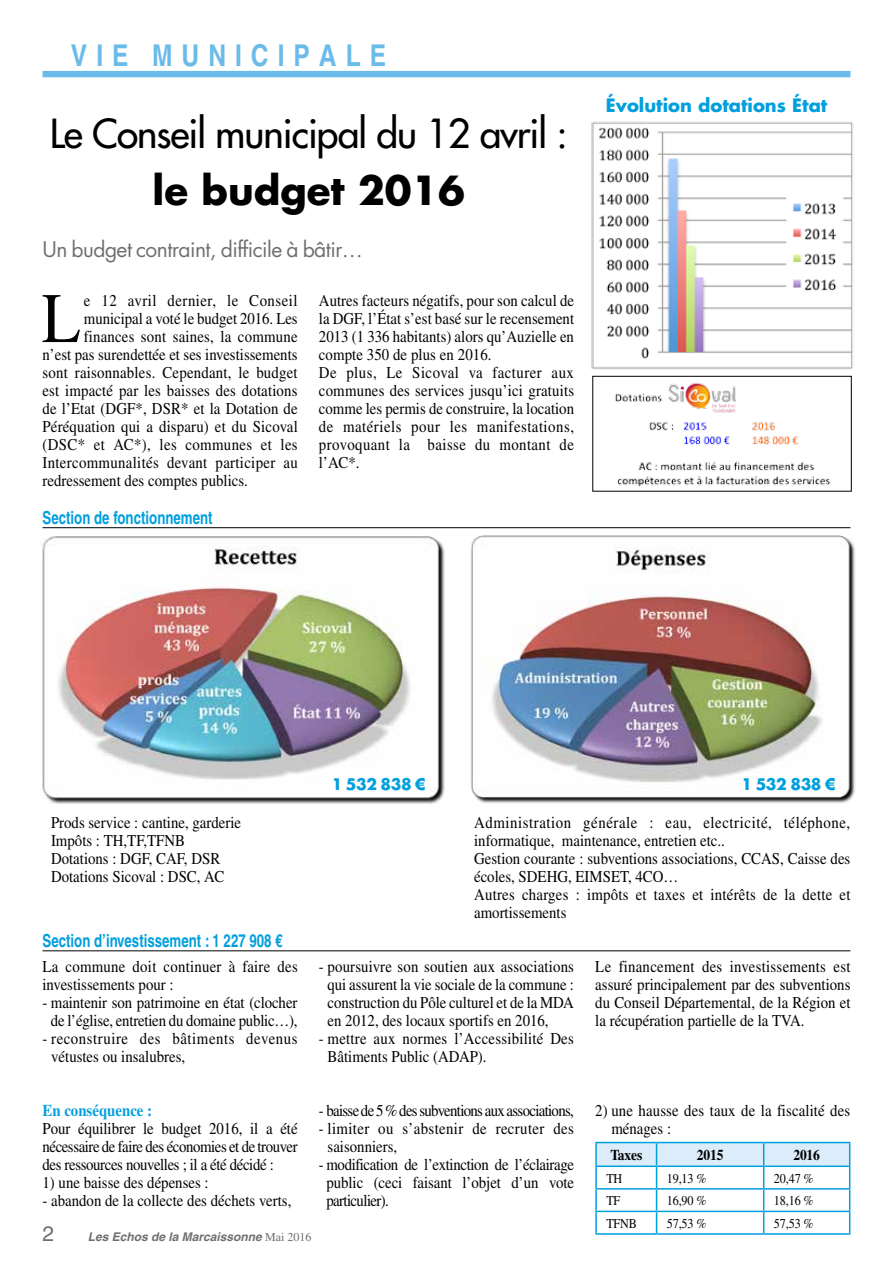
<style>
.page{position:relative;width:893px;height:1263px;background:#fff}
.page>*{position:absolute;margin:0;border:0;box-sizing:border-box;transform-origin:0 0}
.t1{font:70.95px "Times";color:#000;scale:.9 1}
.t2{font:39px "Futura";letter-spacing:-.025em;color:#000}
.t3{font:700 39px "Futura";color:#000}
.t4{font:700 condensed 30px "Helvetica";letter-spacing:.3em;color:#6abbe9}
.t5{font:21px "Futura";letter-spacing:-.025em;color:#706f6f}
.t6{font:21px "Helvetica";color:#706f6f}
.t7{font:700 condensed 18px "Helvetica";color:#009fde;scale:.9 1}
.t8{font:700 18px "Futura";color:#009fde}
.t9{font:16.5px/18px "Times";color:#000;scale:.9 1}
.t10{font:16.5px/18px "Times";letter-spacing:.035em;color:#000;scale:.9 1}
.t11{font:16.5px/18px "Times";letter-spacing:.025em;color:#000;scale:.9 1}
.t12{font:16.5px "Times";letter-spacing:-.045em;color:#000;scale:.9 1}
.t13{font:16.5px "Times";letter-spacing:.02em;color:#000;scale:.9 1}
.t14{font:700 16.5px "Times";color:#009fde;scale:.9 1}
.t15{font:700 15.6px "Futura";letter-spacing:-.025em;color:#009fde}
.t16{font:700 15px "Times";letter-spacing:-.01em;color:#000;scale:.9 1}
.t17{font:13.5px "Times";letter-spacing:-.01em;color:#000;scale:.9 1}
.t18{font:italic 700 12px "Helvetica";color:#706f6f}
.s1{font-family:"Times";font-weight:400;font-style:normal}
</style>
<div class="page">
<div style="left:43px;top:71px;width:807px;height:6px;background:#6abbe9"></div>
<img style="left:615px;top:382px;width:216px;height:105px">
<img style="left:591px;top:121px;width:262px;height:255px">
<img style="left:469px;top:527px;width:386px;height:276px">
<img style="left:42px;top:527px;width:427px;height:277px">
<hr style="left:43px;top:527px;width:807px;height:1px;background:#000">
<hr style="left:43px;top:950px;width:807px;height:1px;background:#000">
<hr style="left:595px;top:1167px;width:2px;height:21px;background:#009fde">
<hr style="left:595px;top:1188px;width:62px;height:1px;background:#009fde">
<hr style="left:595px;top:1189px;width:2px;height:21px;background:#009fde">
<hr style="left:595px;top:1210px;width:62px;height:2px;background:#009fde">
<hr style="left:595px;top:1212px;width:2px;height:21px;background:#009fde">
<hr style="left:595px;top:1233px;width:62px;height:2px;background:#009fde">
<hr style="left:657px;top:1233px;width:107px;height:2px;background:#009fde">
<hr style="left:764px;top:1233px;width:86px;height:2px;background:#009fde">
<hr style="left:595px;top:1142px;width:62px;height:1px;background:#009fde">
<hr style="left:595px;top:1143px;width:2px;height:22px;background:#009fde">
<svg style="left:596px;top:1142px;width:254px;height:91px"></svg>
<hr style="left:595px;top:1165px;width:62px;height:2px;background:#009fde">
<hr style="left:657px;top:1165px;width:107px;height:2px;background:#009fde">
<hr style="left:764px;top:1165px;width:86px;height:2px;background:#009fde">
<div style="left:592px;top:376px;width:260px;height:116px;border:1px solid #000"></div>
<h3 class="t4" style="left:71px;top:37px;width:317px">VIE MUNICIPALE</h3>
<h2 class="t2" style="left:50px;top:108px;width:519px">Le Conseil municipal du 12 avril :</h2>
<h2 class="t3" style="left:153px;top:164px;width:314px">le budget 2016</h2>
<p class="t5" style="left:43px;top:236px;width:322px">Un budget contraint, difficile à bâtir…</p>
<h1 class="t1" style="left:42px;top:278px;width:45px">L</h1>
<p class="t10" style="left:84px;top:291px;width:239px">e 12 avril dernier, le Conseil</p>
<p class="t9" style="left:84px;top:309px;width:239px">municipal a voté le budget 2016. Les</p>
<p class="t9" style="left:84px;top:327px;width:239px">finances sont saines, la commune</p>
<p class="t9" style="left:43px;top:345px;width:285px">n’est pas surendettée et ses investissements</p>
<p class="t9" style="left:43px;top:363px;width:285px">sont raisonnables. Cependant, le budget</p>
<p class="t9" style="left:43px;top:381px;width:285px">est impacté par les baisses des dotations</p>
<p class="t9" style="left:43px;top:399px;width:285px">de l’Etat (DGF*, DSR* et la Dotation de</p>
<p class="t9" style="left:43px;top:417px;width:285px">Péréquation qui a disparu) et du Sicoval</p>
<p class="t11" style="left:43px;top:435px;width:285px">(DSC* et AC*), les communes et les</p>
<p class="t13" style="left:43px;top:453px;width:285px">Intercommunalités devant participer au</p>
<p class="t9" style="left:43px;top:471px;width:230px">redressement des comptes publics.</p>
<p class="t7" style="left:43px;top:507px;width:191px">Section de fonctionnement</p>
<p class="t9" style="left:319px;top:291px;width:285px">Autres facteurs négatifs, pour son calcul de la DGF, l’État s’est basé sur le recensement 2013 (1 336 habitants) alors qu’Auzielle en compte 350 de plus en 2016.<br>De plus, Le Sicoval va facturer aux communes des services jusqu’ici gratuits comme les permis de construire, la location de matériels pour les manifestations, provoquant la baisse du montant de l’AC*.</p>
<p class="t8" style="left:606px;top:93px;width:223px">Évolution dotations État</p>
<p class="t15" style="left:332px;top:774px;width:95px">1 532 838 €</p>
<p class="t15" style="left:741px;top:773px;width:95px">1 532 838 €</p>
<p class="t9" style="left:51px;top:813px;width:213px">Prods service : cantine, garderie<br>Impôts : TH,TF,TFNB<br>Dotations : DGF, CAF, DSR<br>Dotations Sicoval : DSC, AC</p>
<p class="t9" style="left:474px;top:813px;width:420px">Administration générale : eau, electricité, téléphone, informatique, maintenance, entretien etc..<br>Gestion courante : subventions associations, CCAS, Caisse des écoles, SDEHG, EIMSET, 4CO…<br>Autres charges : impôts et taxes et intérêts de la dette et amortissements</p>
<p class="t7" style="left:43px;top:930px;width:268px">Section d’investissement : 1 227 908 €</p>
<p class="t9" style="left:43px;top:957px;width:285px">La commune doit continuer à faire des investissements pour :</p>
<p class="t9" style="left:43px;top:993px;width:285px;text-align:center">- maintenir son patrimoine en état (clocher de l’église, entretien du domaine public…),</p>
<p class="t10" style="left:51px;top:1029px;width:275px;text-indent:-9px">- reconstruire des bâtiments devenus vétustes ou insalubres,</p>
<p class="t9" style="left:328px;top:957px;width:275px;text-align:justify;text-indent:-9px">- poursuivre son soutien aux associations qui assurent la vie sociale de la commune : construction du Pôle culturel et de la MDA en 2012, des locaux sportifs en 2016,</p>
<p class="t9" style="left:328px;top:1029px;width:275px;text-indent:-9px">- mettre aux normes l’Accessibilité Des<br>Bâtiments Public (ADAP).</p>
<p class="t14" style="left:43px;top:1101px;width:123px">En conséquence :</p>
<p class="t9" style="left:43px;top:1119px;width:285px;text-align:justify">Pour équilibrer le budget 2016, il a été nécessaire de faire des économies et de trouver des ressources nouvelles ; il a été décidé :</p>
<p class="t9" style="left:43px;top:1173px;width:186px">1) une baisse des dépenses :</p>
<p class="t9" style="left:43px;top:1191px;width:278px">- abandon de la collecte des déchets verts,</p>
<p class="t6" style="left:43px;top:1221px;width:13px">2</p>
<p class="t18" style="left:88px;top:1229px;width:225px">Les Echos de la Marcaissonne <span class="s1">Mai 2016</span></p>
<p class="t12" style="left:319px;top:1101px;width:285px">- baisse de 5 % des subventions aux associations,</p>
<p class="t11" style="left:328px;top:1119px;width:275px;text-indent:-9px">- limiter ou s’abstenir de recruter des saisonniers,</p>
<p class="t9" style="left:326px;top:1155px;width:277px;text-align:justify;text-indent:-7px">- modification de l’extinction de l’éclairage public (ceci faisant l’objet d’un vote particulier).</p>
<p class="t9" style="left:595px;top:957px;width:285px;text-align:justify">Le financement des investissements est assuré principalement par des subventions du Conseil Départemental, de la Région et la récupération partielle de la TVA.</p>
<p class="t9" style="left:611px;top:1101px;width:267px;text-indent:-16px">2) une hausse des taux de la fiscalité des ménages :</p>
<p class="t16" style="left:610px;top:1146px;width:37px">Taxes</p>
<p class="t16" style="left:697px;top:1146px;width:31px">2015</p>
<p class="t16" style="left:793px;top:1146px;width:31px">2016</p>
<p class="t17" style="left:606px;top:1171px;width:19px">TH</p>
<p class="t17" style="left:667px;top:1171px;width:46px">19,13 %</p>
<p class="t17" style="left:774px;top:1171px;width:46px">20,47 %</p>
<p class="t17" style="left:606px;top:1193px;width:17px">TF</p>
<p class="t17" style="left:667px;top:1193px;width:46px">16,90 %</p>
<p class="t17" style="left:774px;top:1193px;width:46px">18,16 %</p>
<p class="t17" style="left:606px;top:1216px;width:36px">TFNB</p>
<p class="t17" style="left:667px;top:1216px;width:46px">57,53 %</p>
<p class="t17" style="left:774px;top:1216px;width:46px">57,53 %</p>
</div>
